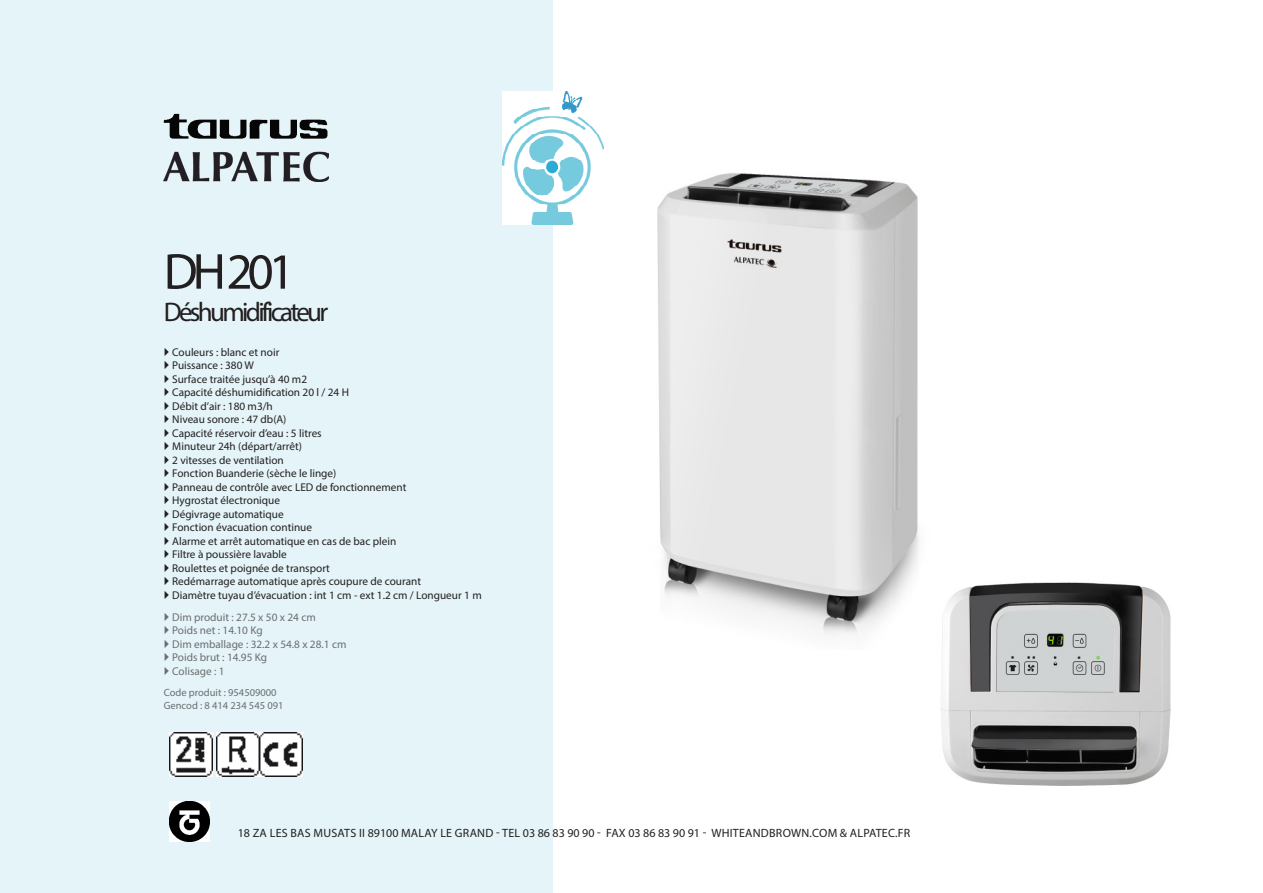
<style>
.page{position:relative;width:1263px;height:893px;background:#fff}
.page>*{position:absolute;margin:0;border:0;box-sizing:border-box;transform-origin:0 0}
.NOM_PRODUIT{font:51px "Myriad Pro";color:#231f20}
.NOM_PRODUIT_SMALL{font:27px "Myriad Pro";letter-spacing:-.1em;color:#231f20}
.t1{font:12px "Myriad Pro";letter-spacing:.02em;color:#231f20}
.t2{font:11.25px "Myriad Pro";color:#231f20}
.t3{font:11.25px "Myriad Pro";color:#6c6d70}
.CODE_ARTICLE_HAUT{font:10.5px "Myriad Pro";color:#6c6d70}
.CODE_ARTICLE_BAS{font:10.5px "Myriad Pro";color:#6c6d70}
</style>
<div class="page">
<div style="left:0;top:0;width:553px;height:893px;background:#e4f4f8"></div>
<img style="left:502px;top:92px;width:101px;height:133px">
<img style="left:164px;top:151px;width:164px;height:30px">
<img style="left:169px;top:801px;width:41px;height:41px">
<img style="left:657px;top:173px;width:262px;height:462px">
<img style="left:169px;top:733px;width:44px;height:43px">
<img style="left:216px;top:733px;width:87px;height:43px">
<img style="left:941px;top:582px;width:230px;height:204px">
<img style="left:164px;top:113px;width:164px;height:26px">
<p class="NOM_PRODUIT" style="left:164px;top:240px;width:133px">DH 201</p>
<p class="NOM_PRODUIT_SMALL" style="left:164px;top:295px;width:166px">Déshumidificateur</p>
<p class="t2" style="left:172px;top:345px;width:109px">Couleurs : blanc et noir</p>
<p class="t2" style="left:172px;top:359px;width:83px">Puissance : 380 W</p>
<p class="t2" style="left:172px;top:372px;width:136px">Surface traitée jusqu’à 40 m2</p>
<p class="t2" style="left:172px;top:386px;width:178px">Capacité déshumidification 20 l / 24 H</p>
<p class="t2" style="left:172px;top:399px;width:102px">Débit d’air : 180 m3/h</p>
<p class="t2" style="left:172px;top:413px;width:116px">Niveau sonore : 47 db(A)</p>
<p class="t2" style="left:172px;top:426px;width:151px">Capacité réservoir d’eau : 5 litres</p>
<p class="t2" style="left:172px;top:440px;width:131px">Minuteur 24h (départ/arrêt)</p>
<p class="t2" style="left:172px;top:453px;width:113px">2 vitesses de ventilation</p>
<p class="t2" style="left:172px;top:467px;width:166px">Fonction Buanderie (sèche le linge)</p>
<p class="t2" style="left:172px;top:480px;width:236px">Panneau de contrôle avec LED de fonctionnement</p>
<p class="t2" style="left:172px;top:494px;width:109px">Hygrostat électronique</p>
<p class="t2" style="left:172px;top:507px;width:113px">Dégivrage automatique</p>
<p class="t2" style="left:172px;top:521px;width:141px">Fonction évacuation continue</p>
<p class="t2" style="left:172px;top:534px;width:226px">Alarme et arrêt automatique en cas de bac plein</p>
<p class="t2" style="left:172px;top:548px;width:116px">Filtre à poussière lavable</p>
<p class="t2" style="left:172px;top:561px;width:159px">Roulettes et poignée de transport</p>
<p class="t2" style="left:172px;top:575px;width:250px">Redémarrage automatique après coupure de courant</p>
<p class="t2" style="left:172px;top:588px;width:311px">Diamètre tuyau d’évacuation : int 1 cm - ext 1.2 cm / Longueur 1 m</p>
<p class="t3" style="left:172px;top:610px;width:145px">Dim produit : 27.5 x 50 x 24 cm</p>
<p class="t3" style="left:172px;top:624px;width:92px">Poids net : 14.10 Kg</p>
<p class="t3" style="left:172px;top:637px;width:176px">Dim emballage : 32.2 x 54.8 x 28.1 cm</p>
<p class="t3" style="left:172px;top:651px;width:96px">Poids brut : 14.95 Kg</p>
<p class="t3" style="left:172px;top:664px;width:54px">Colisage : 1</p>
<p class="CODE_ARTICLE_HAUT" style="left:164px;top:686px;width:114px">Code produit : 954509000</p>
<p class="CODE_ARTICLE_BAS" style="left:164px;top:699px;width:121px">Gencod : 8 414 234 545 091</p>
<p class="t1" style="left:238px;top:826px;width:674px">18 ZA LES BAS MUSATS II 89100 MALAY LE GRAND - TEL 03 86 83 90 90 - FAX 03 86 83 90 91 - WHITEANDBROWN.COM &amp; ALPATEC.FR</p>
</div>
